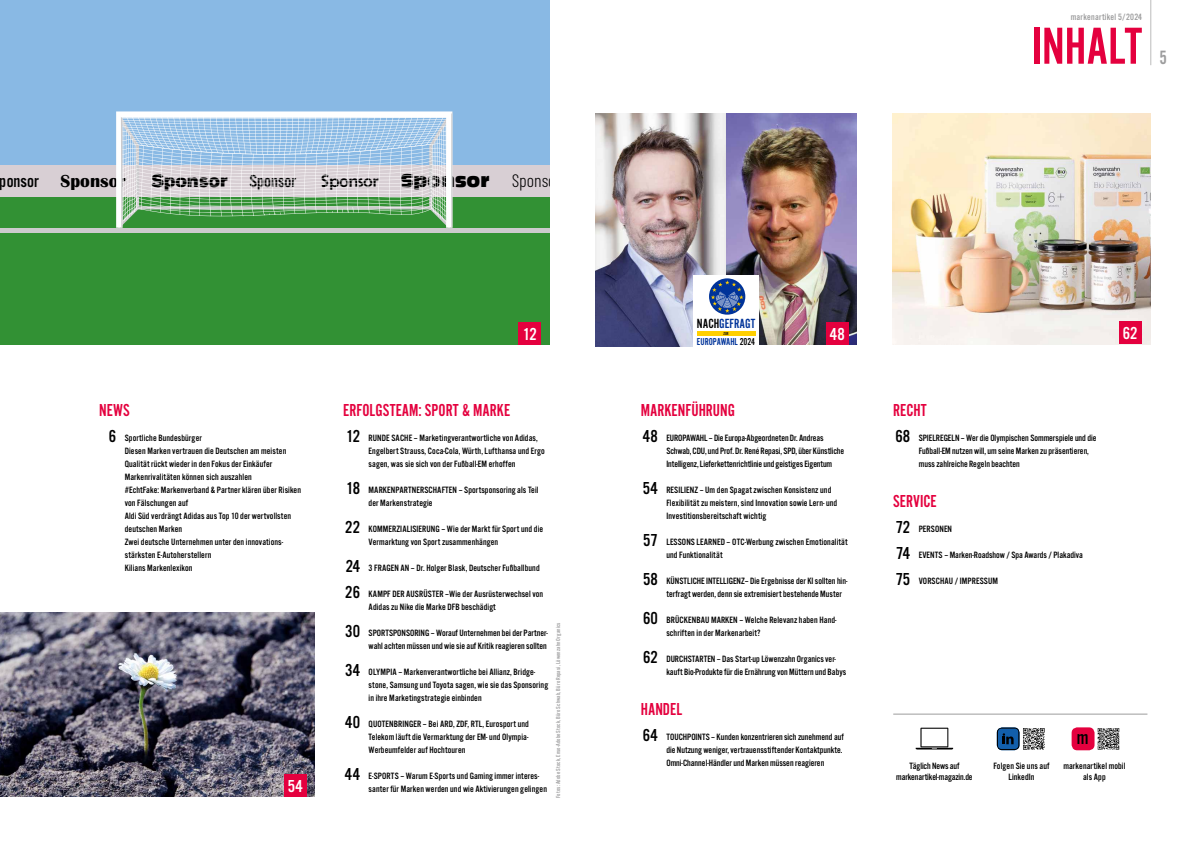
<style>
.page{position:relative;width:1191px;height:842px;background:#fff}
.page>*{position:absolute;margin:0;border:0;box-sizing:border-box;transform-origin:0 0}
.t1{font:54px "Alternate Got No 2 D";color:#e4003e}
.t2{font:20px "Alternate Got No 2 D";color:#9c9c9d}
.t3{font:19.9px "Alternate Got No 3 D";color:#000}
.t4{font:18px "Alternate Got No 2 D";color:#e4003e}
.t5{font:18px "Berlin Sans FB";color:#000}
.t6{font:18px "Akzidenz Grotesk BQ Super";color:#000}
.t7{font:700 18px "Britannic";color:#000}
.t8{font:18px "Alternate Got No 3 D";letter-spacing:.01em;color:#fff}
.t9{font:13.8px "Alternate Got No 2 D";color:#039}
.t10{font:10.4px "Alternate Got No 2 D";color:#039}
.t11{font:9.5px/13px "Alternate Got No 3 D";letter-spacing:.01em;color:#000}
.t12{font:9.5px/13px "Alternate Got No 3 D";letter-spacing:-.01em;color:#000}
.t13{font:9.5px "Alternate Got No 3 D";letter-spacing:.025em;color:#9c9c9d}
.t14{font:6px "Alternate Got No 3 D";letter-spacing:.03em;color:#9c9c9d}
.t15{font:4.5px "Alternate Got No 2 D";color:#000}
.s1{font-family:"Alternate Got No 3 D";font-weight:400}
.s2{font-family:"Alternate Got No 3 D"}
.s3{font-family:"Antique Olive Compact"}
.s4{font-family:"Barlow Condensed";font-weight:300}
.s5{font-size:18px}
.s6{color:#000}
</style>
<div class="page">
<hr style="left:1150px;top:0;width:1px;height:65px;background:#bbbcbc">
<img style="left:0;top:612px;width:315px;height:185px">
<div style="left:0;top:0;width:549px;height:197px;background:#89b9e4"></div>
<div style="left:0;top:197px;width:549px;height:148px;background:#329134"></div>
<div style="left:0;top:165px;width:549px;height:32px;background:#d8cfd4"></div>
<svg style="left:116px;top:111px;width:336px;height:117px"></svg>
<hr style="left:0;top:228px;width:549px;height:4px;background:#cccbcd">
<div style="left:518px;top:322px;width:23px;height:23px;background:#e4003e"></div>
<div style="left:284px;top:774px;width:23px;height:23px;background:#e4003e"></div>
<img style="left:595px;top:113px;width:261px;height:233px">
<img style="left:893px;top:114px;width:257px;height:230px">
<div style="left:826px;top:322px;width:22px;height:23px;background:#e4003e"></div>
<div style="left:1118px;top:322px;width:23px;height:22px;background:#e4003e"></div>
<hr style="left:893px;top:714px;width:254px;height:1px;background:#9c9c9d">
<div style="left:1071px;top:727px;width:23px;height:23px;background:#e4003e;border-radius:6px"></div>
<svg style="left:915px;top:728px;width:38px;height:21px"></svg>
<svg style="left:1044px;top:728px;width:1px;height:20px"></svg>
<svg style="left:996px;top:727px;width:48px;height:23px"></svg>
<svg style="left:1097px;top:728px;width:22px;height:22px"></svg>
<div style="left:693px;top:276px;width:66px;height:71px;background:#fff"></div>
<hr style="left:697px;top:331px;width:58px;height:4px;background:#ffcf00">
<svg style="left:709px;top:278px;width:36px;height:37px"></svg>
<svg style="left:711px;top:280px;width:32px;height:33px"></svg>
<h3 class="t7" style="left:0;top:171px;width:128px"><span class="s1">ponsor</span> Sponsor</h3>
<h3 class="t6" style="left:151px;top:170px;width:147px">Sponsor <span class="s2">Sponsor</span></h3>
<h3 class="t5" style="left:321px;top:171px;width:241px">Sponsor <span class="s3">SPONSOR</span> <span class="s4">Sponsor</span></h3>
<h3 class="t4" style="left:99px;top:400px;width:32px">NEWS</h3>
<p class="t11" style="left:125px;top:431px;width:178px;text-indent:-16px"><span class="s5">6</span> Sportliche Bundesbürger<br>Diesen Marken vertrauen die Deutschen am meisten Qualität rückt wieder in den Fokus der Einkäufer Markenrivalitäten können sich auszahlen<br>#EchtFake: Markenverband &amp; Partner klären über Risiken von Fälschungen auf<br>Aldi Süd verdrängt Adidas aus Top 10 der wertvollsten deutschen Marken<br>Zwei deutsche Unternehmen unter den innovations&shy;stärksten E-Autoherstellern<br>Kilians Markenlexikon</p>
<h3 class="t8" style="left:288px;top:776px;width:17px">54</h3>
<h3 class="t8" style="left:523px;top:325px;width:15px">12</h3>
<h3 class="t4" style="left:343px;top:400px;width:169px">ERFOLGSTEAM: SPORT &amp; MARKE</h3>
<p class="t11" style="left:369px;top:431px;width:178px;text-indent:-22px"><span class="s5">12</span> RUNDE SACHE – Marketingverantwortliche von Adidas,<br>Engelbert Strauss, Coca-Cola, Würth, Lufthansa und Ergo sagen, was sie sich von der Fußball-EM erhoffen</p>
<p class="t11" style="left:369px;top:483px;width:171px;text-indent:-22px"><span class="s5">18</span> MARKENPARTNERSCHAFTEN – Sportsponsoring als Teil der Markenstrategie</p>
<p class="t11" style="left:369px;top:522px;width:176px;text-indent:-23px"><span class="s5">22</span> KOMMERZIALISIERUNG – Wie der Markt für Sport und die<br>Vermarktung von Sport zusammenhängen</p>
<p class="t11" style="left:346px;top:561px;width:195px"><span class="s5">24</span> 3 FRAGEN AN – Dr. Holger Blask, Deutscher Fußballbund</p>
<p class="t11" style="left:369px;top:587px;width:176px;text-indent:-23px"><span class="s5">26</span> KAMPF DER AUSRÜSTER –Wie der Ausrüsterwechsel von<br>Adidas zu Nike die Marke DFB beschädigt</p>
<p class="t11" style="left:345px;top:626px;width:204px;text-align:right"><span class="s5">30</span> SPORTSPONSORING – Worauf Unternehmen bei der Partner&shy;wahl achten müssen und wie sie auf Kritik reagieren sollten</p>
<p class="t11" style="left:369px;top:665px;width:181px;text-indent:-24px"><span class="s5">34</span> OLYMPIA – Markenverantwortliche bei Allianz, Bridge&shy;stone, Samsung und Toyota sagen, wie sie das Sponsoring in ihre Marketingstrategie einbinden</p>
<p class="t11" style="left:369px;top:717px;width:162px;text-align:justify;text-indent:-24px"><span class="s5">40</span> QUOTENBRINGER – Bei ARD, ZDF, RTL, Eurosport und Telekom läuft die Vermarktung der EM- und Olympia-Werbeumfelder auf Hochtouren</p>
<p class="t11" style="left:369px;top:769px;width:180px;text-indent:-24px"><span class="s5">44</span> E-SPORTS – Warum E-Sports und Gaming immer interes&shy;santer für Marken werden und wie Aktivierungen gelingen</p>
<p class="t14" style="left:555px;top:798px;width:177px;rotate:-90deg">Fotos: Adobe Stock, Enso-AdobeStock, Büro Schwab, Büro Repasi, Löwenzahn Organics</p>
<p class="t13" style="left:1070px;top:12px;width:73px">markenartikel 5/2024</p>
<h1 class="t1" style="left:1031px;top:18px;width:112px">INHALT</h1>
<h2 class="t2" style="left:1159px;top:47px;width:9px">5</h2>
<h3 class="t9" style="left:697px;top:317px;width:60px"><span class="s6">NACH</span>GEFRAGT</h3>
<p class="t10" style="left:697px;top:336px;width:60px">EUROPAWAHL <span class="s6">2024</span></p>
<p class="t15" style="left:723px;top:331px;width:5px">ZUR</p>
<h3 class="t8" style="left:830px;top:325px;width:17px">48</h3>
<h3 class="t8" style="left:1122px;top:324px;width:16px">62</h3>
<h3 class="t4" style="left:641px;top:400px;width:96px">MARKENFÜHRUNG</h3>
<p class="t12" style="left:666px;top:431px;width:179px;text-indent:-24px"><span class="s5">48</span> EUROPAWAHL – Die Europa-Abgeordneten Dr. Andreas<br>Schwab, CDU, und Prof. Dr. René Repasi, SPD, über Künstliche<br>Intelligenz, Lieferkettenrichtlinie und geistiges Eigentum</p>
<p class="t11" style="left:666px;top:483px;width:172px;text-indent:-24px"><span class="s5">54</span> RESILIENZ – Um den Spagat zwischen Konsistenz und<br>Flexibilität zu meistern, sind Innovation sowie Lern- und<br>Investitionsbereitschaft wichtig</p>
<p class="t11" style="left:666px;top:535px;width:183px;text-indent:-23px"><span class="s5">57</span> LESSONS LEARNED – OTC-Werbung zwischen Emotionalität und Funktionalität</p>
<p class="t11" style="left:666px;top:574px;width:182px;text-indent:-23px"><span class="s5">58</span> KÜNSTLICHE INTELLIGENZ– Die Ergebnisse der KI sollten hin&shy;terfragt werden, denn sie extremisiert bestehende Muster</p>
<p class="t11" style="left:666px;top:613px;width:172px;text-indent:-23px"><span class="s5">60</span> BRÜCKENBAU MARKEN – Welche Relevanz haben Hand&shy;schriften in der Markenarbeit?</p>
<p class="t11" style="left:666px;top:652px;width:181px;text-indent:-23px"><span class="s5">62</span> DURCHSTARTEN – Das Start-up Löwenzahn Organics ver&shy;kauft Bio-Produkte für die Ernährung von Müttern und Babys</p>
<h3 class="t4" style="left:641px;top:699px;width:43px">HANDEL</h3>
<p class="t11" style="left:666px;top:730px;width:179px;text-indent:-24px"><span class="s5">64</span> TOUCHPOINTS – Kunden konzentrieren sich zunehmend auf die Nutzung weniger, vertrauensstiftender Kontaktpunkte.<br>Omni-Channel-Händler und Marken müssen reagieren</p>
<h3 class="t4" style="left:893px;top:400px;width:28px">RECHT</h3>
<p class="t11" style="left:918px;top:431px;width:179px;text-indent:-23px"><span class="s5">68</span> SPIELREGELN – Wer die Olympischen Sommerspiele und die<br>Fußball-EM nutzen will, um seine Marken zu präsentieren, muss zahlreiche Regeln beachten</p>
<h3 class="t4" style="left:893px;top:491px;width:45px">SERVICE</h3>
<p class="t11" style="left:895px;top:522px;width:37px"><span class="s5">72</span> PErsonen</p>
<p class="t11" style="left:896px;top:548px;width:188px"><span class="s5">74</span> EVENTS – Marken-Roadshow / Spa Awards / Plakadiva</p>
<p class="t11" style="left:895px;top:574px;width:104px"><span class="s5">75</span> VORSCHAU / IMPRESSUM</p>
<h3 class="t3" style="left:1076px;top:727px;width:13px">m</h3>
<p class="t12" style="left:896px;top:761px;width:78px;line-height:10.5px;text-align:center">Täglich News auf markenartikel-magazin.de</p>
<p class="t11" style="left:993px;top:761px;width:57px;line-height:10.5px;text-align:center">Folgen Sie uns auf<br>LinkedIn</p>
<p class="t11" style="left:1063px;top:761px;width:64px;line-height:10.5px;text-align:center">markenartikel mobil als App</p>
</div>
